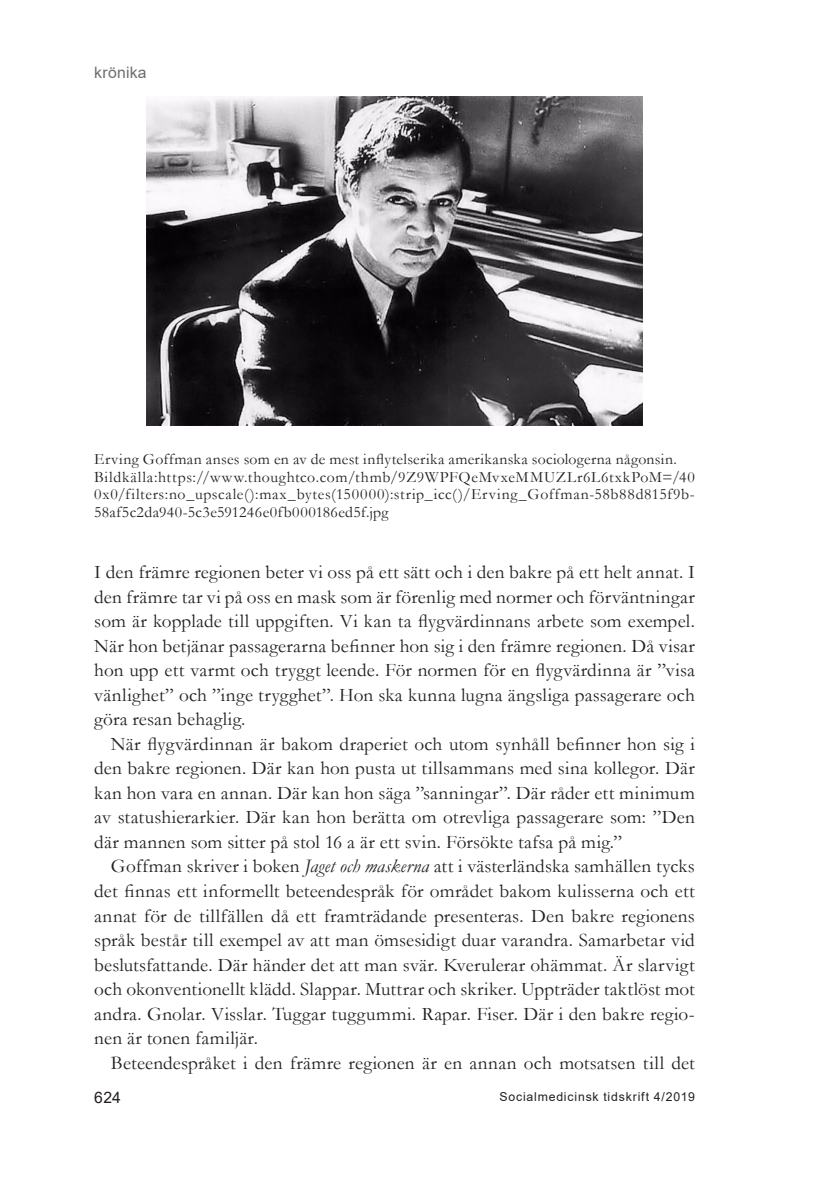
<style>
.page{position:relative;width:819px;height:1201px;background:#fff}
.page>*{position:absolute;margin:0;border:0;box-sizing:border-box;transform-origin:0 0}
.Konst_bröd_med_indra{font:19.25px/24.5px "Garamond";letter-spacing:.01em;color:#231f20;text-align:justify}
.Konst_bröd_utan_indr{font:19.25px/24.5px "Garamond";letter-spacing:.015em;color:#231f20;text-align:justify}
.figtext{font:15.75px/17.5px "Garamond";letter-spacing:.02em;color:#231f20;text-align:justify}
.t1{font:15.75px "Arial";letter-spacing:.015em;color:#6c6d70}
.t2{font:15.75px "Arial";color:#231f20}
.t3{font:12.25px "Arial";letter-spacing:.065em;color:#231f20}
.s1{font-style:italic}
</style>
<div class="page">
<img style="left:146px;top:97px;width:496px;height:328px">
<p class="t1" style="left:94px;top:61px;width:54px">krönika</p>
<p class="figtext" style="left:94px;top:450px;width:584px">Erving Goffman anses som en av de mest inflytelserika amerikanska sociologerna någonsin.</p>
<p class="figtext" style="left:94px;top:468px;width:602px">Bildkälla:https://www.thoughtco.com/thmb/9Z9WPFQeMvxeMMUZLr6L6txkPoM=/40<br>0x0/filters:no_upscale():max_bytes(150000):strip_icc()/Erving_Goffman-58b88d815f9b-58af5c2da940-5c3e591246e0fb000186ed5f.jpg</p>
<p class="Konst_bröd_utan_indr" style="left:94px;top:559px;width:602px">I den främre regionen beter vi oss på ett sätt och i den bakre på ett helt annat. I den främre tar vi på oss en mask som är förenlig med normer och förväntningar som är kopplade till uppgiften. Vi kan ta flygvärdinnans arbete som exempel.<br>När hon betjänar passagerarna befinner hon sig i den främre regionen. Då visar hon upp ett varmt och tryggt leende. För normen för en flygvärdinna är ”visa vänlighet” och ”inge trygghet”. Hon ska kunna lugna ängsliga passagerare och göra resan behaglig.</p>
<p class="Konst_bröd_med_indra" style="left:94px;top:731px;width:602px;text-indent:17px">När flygvärdinnan är bakom draperiet och utom synhåll befinner hon sig i den bakre regionen. Där kan hon pusta ut tillsammans med sina kollegor. Där kan hon vara en annan. Där kan hon säga ”sanningar”. Där råder ett minimum av statushierarkier. Där kan hon berätta om otrevliga passagerare som: ”Den där mannen som sitter på stol 16 a är ett svin. Försökte tafsa på mig.”</p>
<p class="Konst_bröd_med_indra" style="left:94px;top:853px;width:602px;text-indent:17px">Goffman skriver i boken <span class="s1">Jaget och maskerna</span> att i västerländska samhällen tycks det finnas ett informellt beteendespråk för området bakom kulisserna och ett annat för de tillfällen då ett framträdande presenteras. Den bakre regionens språk består till exempel av att man ömsesidigt duar varandra. Samarbetar vid beslutsfattande. Där händer det att man svär. Kverulerar ohämmat. Är slarvigt och okonventionellt klädd. Slappar. Muttrar och skriker. Uppträder taktlöst mot andra. Gnolar. Visslar. Tuggar tuggummi. Rapar. Fiser. Där i den bakre regio&shy;nen är tonen familjär.</p>
<p class="Konst_bröd_med_indra" style="left:111px;top:1049px;width:585px">Beteendespråket i den främre regionen är en annan och motsatsen till det</p>
<p class="t2" style="left:94px;top:1086px;width:28px">624</p>
<p class="t3" style="left:499px;top:1088px;width:197px">Socialmedicinsk tidskrift 4/2019</p>
</div>
